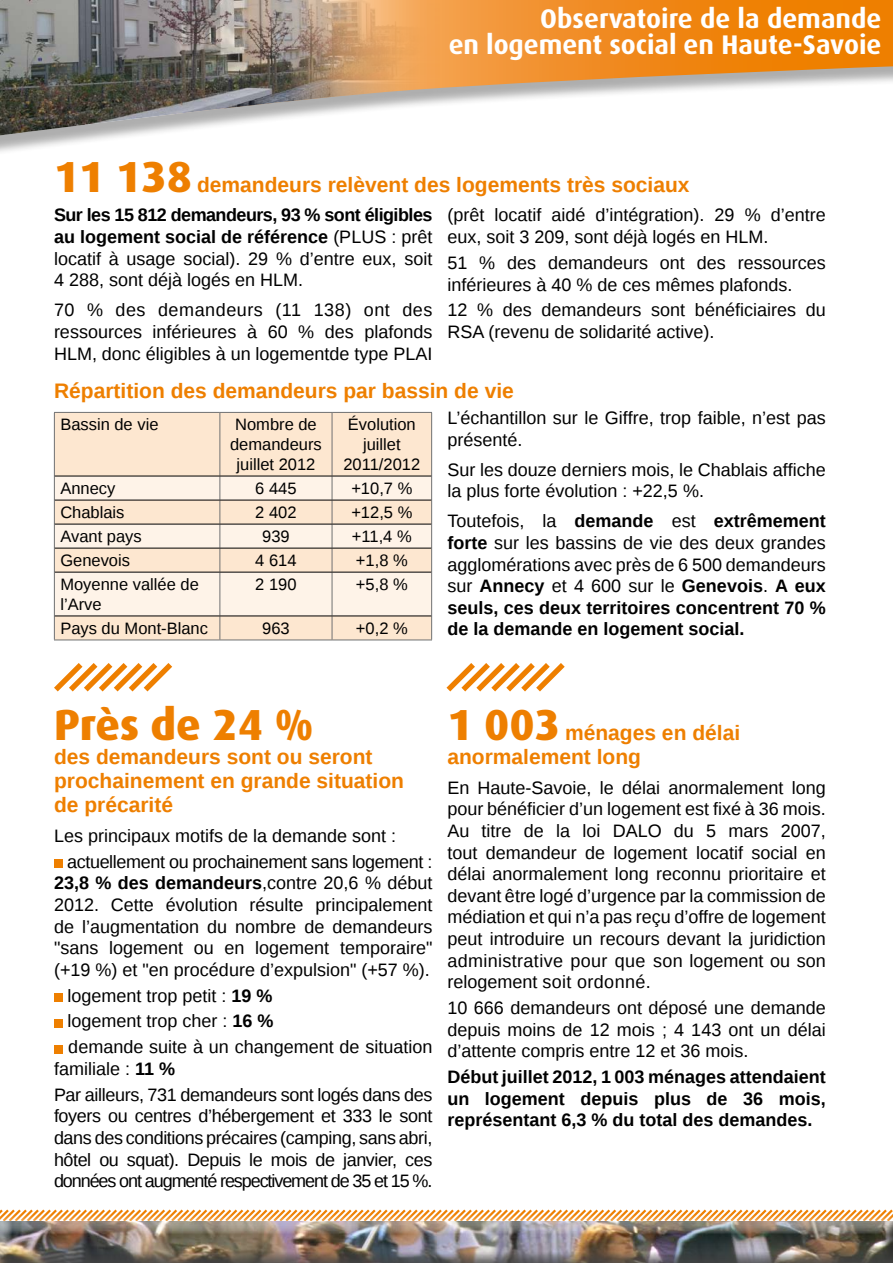
<style>
.page{position:relative;width:893px;height:1263px;background:#fff}
.page>*{position:absolute;margin:0;border:0;box-sizing:border-box;transform-origin:0 0}
.t1{font:800 43.5px "Dax OT";color:#ee7f00}
.t2{font:700 27px/25.5px "Dax OT";color:#fff;text-align:right}
.t3{font:700 21px/24px "Liberation Sans";color:#ee7f00}
.t4{font:18px/21.6px "Liberation Sans";color:#000}
.t5{font:700 18px/21.6px "Liberation Sans";color:#000;text-align:justify}
.t6{font:18px/25.8px "Liberation Sans";letter-spacing:-.02em;color:#000}
.t7{font:16.5px/19.8px "Liberation Sans";color:#000;text-align:center}
.s1{font-family:"Dax OT";font-weight:800;font-size:43.5px}
.s2{font-weight:700}
.s3{font-weight:400}
</style>
<div class="page">
<div style="left:0;top:0;width:893px;height:156px;background:#000;opacity:.32"></div>
<svg style="left:440px;top:0;width:453px;height:135px"></svg>
<img style="left:0;top:0;width:440px;height:135px">
<div style="left:55px;top:413px;width:376px;height:227px;background:#fde7d0"></div>
<svg style="left:55px;top:477px;width:376px;height:138px;background:#faebdc"></svg>
<hr style="left:54px;top:412px;width:166px;height:1px;background:#707172">
<hr style="left:54px;top:413px;width:1px;height:63px;background:#707172">
<hr style="left:220px;top:412px;width:112px;height:1px;background:#707172">
<hr style="left:220px;top:413px;width:1px;height:63px;background:#707172">
<hr style="left:332px;top:412px;width:100px;height:1px;background:#707172">
<hr style="left:332px;top:413px;width:1px;height:63px;background:#707172">
<hr style="left:431px;top:413px;width:1px;height:63px;background:#707172">
<svg style="left:54px;top:476px;width:1px;height:96px"></svg>
<svg style="left:220px;top:477px;width:1px;height:95px"></svg>
<svg style="left:332px;top:477px;width:1px;height:95px"></svg>
<svg style="left:431px;top:476px;width:1px;height:96px"></svg>
<hr style="left:54px;top:572px;width:1px;height:44px;background:#707172">
<hr style="left:220px;top:572px;width:1px;height:43px;background:#707172">
<hr style="left:332px;top:572px;width:1px;height:43px;background:#707172">
<hr style="left:431px;top:572px;width:1px;height:44px;background:#707172">
<svg style="left:54px;top:616px;width:1px;height:24px"></svg>
<svg style="left:220px;top:616px;width:1px;height:24px"></svg>
<svg style="left:332px;top:616px;width:1px;height:24px"></svg>
<svg style="left:431px;top:616px;width:1px;height:24px"></svg>
<hr style="left:54px;top:640px;width:166px;height:1px;background:#707172">
<hr style="left:220px;top:640px;width:112px;height:1px;background:#707172">
<hr style="left:332px;top:640px;width:100px;height:1px;background:#707172">
<hr style="left:55px;top:476px;width:165px;height:1px;background:#000">
<hr style="left:220px;top:476px;width:112px;height:1px;background:#000">
<hr style="left:332px;top:476px;width:99px;height:1px;background:#000">
<hr style="left:55px;top:500px;width:165px;height:1px;background:#000">
<hr style="left:220px;top:500px;width:112px;height:1px;background:#000">
<hr style="left:332px;top:500px;width:99px;height:1px;background:#000">
<hr style="left:55px;top:524px;width:165px;height:1px;background:#000">
<hr style="left:220px;top:524px;width:112px;height:1px;background:#000">
<hr style="left:332px;top:524px;width:99px;height:1px;background:#000">
<hr style="left:55px;top:548px;width:165px;height:1px;background:#000">
<hr style="left:220px;top:548px;width:112px;height:1px;background:#000">
<hr style="left:332px;top:548px;width:99px;height:1px;background:#000">
<hr style="left:55px;top:572px;width:165px;height:1px;background:#000">
<hr style="left:220px;top:572px;width:112px;height:1px;background:#000">
<hr style="left:332px;top:572px;width:99px;height:1px;background:#000">
<hr style="left:55px;top:615px;width:165px;height:1px;background:#000">
<hr style="left:220px;top:615px;width:112px;height:1px;background:#000">
<hr style="left:332px;top:615px;width:99px;height:1px;background:#000">
<svg style="left:54px;top:663px;width:119px;height:29px"></svg>
<div style="left:54px;top:859px;width:9px;height:9px;background:#ee7f00"></div>
<div style="left:54px;top:993px;width:9px;height:8px;background:#ee7f00"></div>
<div style="left:54px;top:1019px;width:9px;height:8px;background:#ee7f00"></div>
<div style="left:54px;top:1045px;width:9px;height:8px;background:#ee7f00"></div>
<svg style="left:446px;top:663px;width:119px;height:29px"></svg>
<svg style="left:0;top:1209px;width:893px;height:3px"></svg>
<div style="left:0;top:1212px;width:893px;height:51px;background:#fff;opacity:.75"></div>
<div style="left:0;top:1221px;width:893px;height:42px;background:#000;opacity:.75"></div>
<h2 class="t2" style="left:449px;top:6px;width:434px">Observatoire de la demande<br>en logement social en Haute-Savoie</h2>
<p class="t3" style="left:54px;top:173px;width:637px"><span class="s1">11 138</span> demandeurs relèvent des logements très sociaux</p>
<p class="t4" style="left:54px;top:205px;width:380px;text-align:justify"><span class="s2">Sur les 15 812 demandeurs, 93 % sont éligibles au logement social de référence</span> (PLUS : prêt locatif à usage social). 29 % d’entre eux, soit 4 288, sont déjà logés en HLM.</p>
<p class="t4" style="left:54px;top:300px;width:380px;text-align:justify">70 % des demandeurs (11 138) ont des ressources inférieures à 60 % des plafonds HLM, donc éligibles à un logementde type PLAI</p>
<p class="t4" style="left:447px;top:205px;width:380px">(prêt locatif aidé d’intégration). 29 % d’entre eux, soit 3 209, sont déjà logés en HLM.</p>
<p class="t4" style="left:447px;top:253px;width:380px">51 % des demandeurs ont des ressources inférieures à 40 % de ces mêmes plafonds.</p>
<p class="t4" style="left:447px;top:300px;width:380px">12 % des demandeurs sont bénéficiaires du<br>RSA (revenu de solidarité active).</p>
<p class="t3" style="left:54px;top:378px;width:461px">Répartition des demandeurs par bassin de vie</p>
<p class="t7" style="left:60px;top:415px;width:100px">Bassin de vie</p>
<p class="t7" style="left:230px;top:415px;width:93px">Nombre de demandeurs juillet 2012</p>
<p class="t7" style="left:343px;top:415px;width:78px">Évolution juillet<br>2011/2012</p>
<p class="t7" style="left:60px;top:479px;width:57px">Annecy</p>
<p class="t7" style="left:255px;top:479px;width:43px">6 445</p>
<p class="t7" style="left:351px;top:479px;width:63px">+10,7 %</p>
<p class="t7" style="left:60px;top:503px;width:66px">Chablais</p>
<p class="t7" style="left:255px;top:503px;width:43px">2 402</p>
<p class="t7" style="left:351px;top:503px;width:63px">+12,5 %</p>
<p class="t7" style="left:60px;top:527px;width:83px">Avant pays</p>
<p class="t7" style="left:262px;top:527px;width:29px">939</p>
<p class="t7" style="left:352px;top:527px;width:61px">+11,4 %</p>
<p class="t7" style="left:60px;top:551px;width:71px">Genevois</p>
<p class="t7" style="left:255px;top:551px;width:43px">4 614</p>
<p class="t7" style="left:356px;top:551px;width:53px">+1,8 %</p>
<p class="t7" style="left:60px;top:575px;width:140px;text-align:left">Moyenne vallée de l’Arve</p>
<p class="t7" style="left:255px;top:575px;width:43px">2 190</p>
<p class="t7" style="left:356px;top:575px;width:53px">+5,8 %</p>
<p class="t7" style="left:60px;top:619px;width:149px">Pays du Mont-Blanc</p>
<p class="t7" style="left:262px;top:619px;width:29px">963</p>
<p class="t7" style="left:356px;top:619px;width:53px">+0,2 %</p>
<p class="t4" style="left:447px;top:408px;width:380px">L’échantillon sur le Giffre, trop faible, n’est pas présenté.</p>
<p class="t4" style="left:447px;top:459px;width:380px">Sur les douze derniers mois, le Chablais affiche la plus forte évolution : +22,5 %.</p>
<p class="t5" style="left:447px;top:510px;width:380px"><span class="s3">Toutefois, la</span> demande <span class="s3">est</span> extrêmement forte <span class="s3">sur les bassins de vie des deux grandes agglomérations avec près de 6 500 demandeurs sur</span> Annecy <span class="s3">et 4 600 sur le</span> Genevois<span class="s3">.</span> A eux seuls, ces deux territoires concentrent 70 % de la demande en logement social.</p>
<h1 class="t1" style="left:54px;top:700px;width:261px">Près de 24 %</h1>
<p class="t3" style="left:54px;top:744px;width:352px">des demandeurs sont ou seront prochainement en grande situation de précarité</p>
<p class="t6" style="left:67px;top:823px;width:367px;text-indent:-13px">Les principaux motifs de la demande sont : actuellement ou prochainement sans logement :</p>
<p class="t4" style="left:54px;top:873px;width:380px;text-align:justify"><span class="s2">23,8 % des demandeurs</span>,contre 20,6 % début 2012. Cette évolution résulte principalement de l’augmentation du nombre de demandeurs "sans logement ou en logement temporaire" (+19 %) et "en procédure d’expulsion" (+57 %).</p>
<p class="t4" style="left:68px;top:983px;width:366px;line-height:25.8px">logement trop petit : <span class="s2">19 %<br></span>logement trop cher : <span class="s2">16 %<br></span>demande suite à un changement de situation</p>
<p class="t6" style="left:54px;top:1056px;width:380px">familiale : <span class="s2">11 %<br></span>Par ailleurs, 731 demandeurs sont logés dans des</p>
<p class="t4" style="left:54px;top:1106px;width:380px;text-align:justify">foyers ou centres d’hébergement et 333 le sont dans des conditions précaires (camping, sans abri, hôtel ou squat). Depuis le mois de janvier, ces données ont augmenté respectivement de 35 et 15 %.</p>
<p class="t3" style="left:447px;top:720px;width:294px"><span class="s1">1 003</span> ménages en délai anormalement long</p>
<p class="t4" style="left:447px;top:777px;width:380px;text-align:justify">En Haute-Savoie, le délai anormalement long pour bénéficier d’un logement est fixé à 36 mois.<br>Au titre de la loi DALO du 5 mars 2007, tout demandeur de logement locatif social en délai anormalement long reconnu prioritaire et devant être logé d’urgence par la commission de médiation et qui n’a pas reçu d’offre de logement peut introduire un recours devant la juridiction administrative pour que son logement ou son relogement soit ordonné.</p>
<p class="t4" style="left:447px;top:998px;width:380px;text-align:justify">10 666 demandeurs ont déposé une demande depuis moins de 12 mois ; 4 143 ont un délai d’attente compris entre 12 et 36 mois.</p>
<p class="t5" style="left:447px;top:1066px;width:380px">Début juillet 2012, 1 003 ménages attendaient un logement depuis plus de 36 mois, représentant 6,3 % du total des demandes.</p>
</div>
